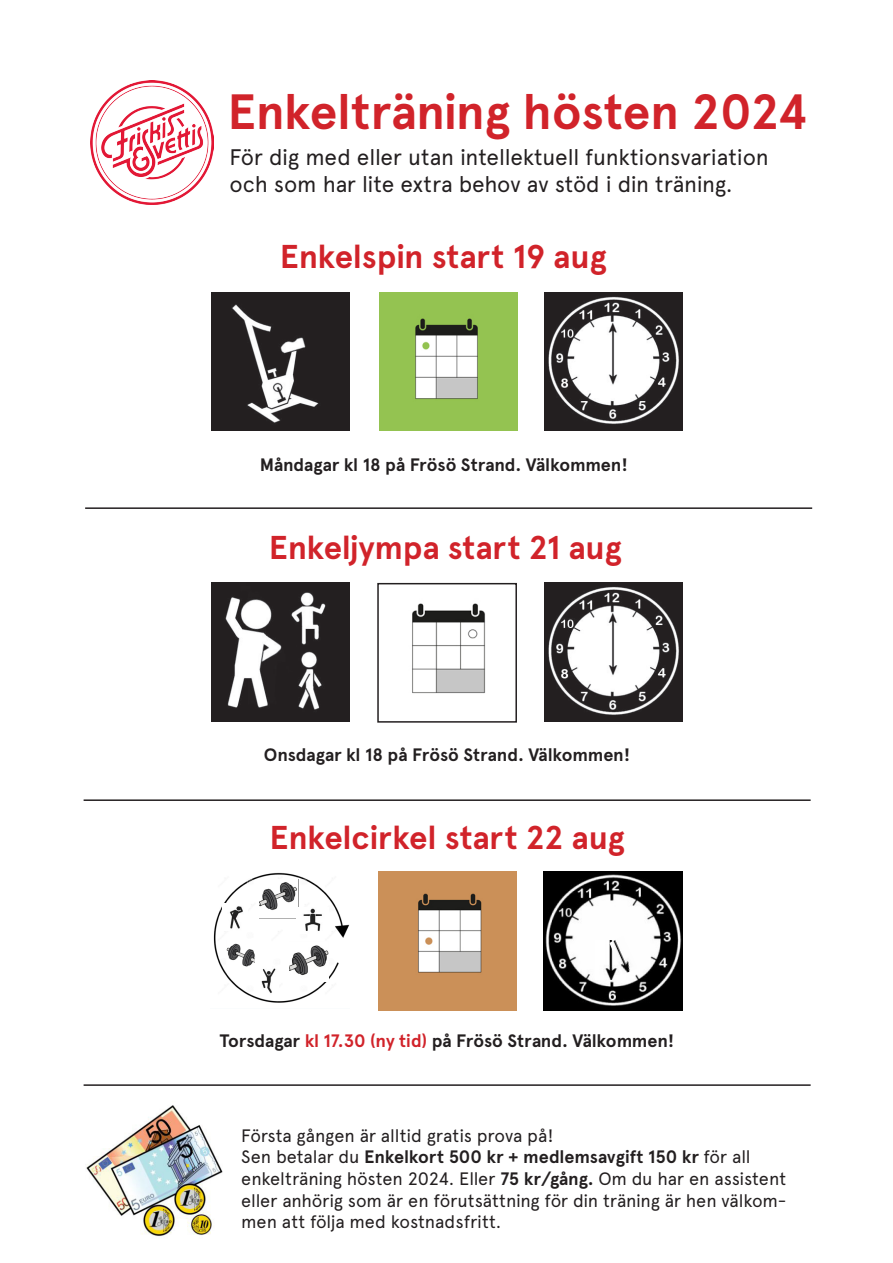
<style>
.page{position:relative;width:893px;height:1263px;background:#fff}
.page>*{position:absolute;margin:0;border:0;box-sizing:border-box;transform-origin:0 0}
.t1{font:700 49.5px "Apercu";letter-spacing:-.005em;color:#d1232a}
.t2{font:700 33px "Apercu";letter-spacing:-.005em;color:#d1232a}
.t3{font:22.5px "Apercu";letter-spacing:-.01em;color:#231f20}
.t4{font:18px/21.6px "Apercu";letter-spacing:-.01em;color:#231f20}
.t5{font:700 18px "Apercu";letter-spacing:-.005em;color:#231f20}
.s1{color:#d1232a}
.s2{font-weight:400}
.s3{font-weight:700}
</style>
<div class="page">
<img style="left:212px;top:292px;width:138px;height:139px">
<img style="left:379px;top:292px;width:138px;height:138px">
<img style="left:544px;top:292px;width:138px;height:139px">
<img style="left:212px;top:583px;width:138px;height:138px">
<img style="left:412px;top:603px;width:74px;height:91px">
<div style="left:377px;top:583px;width:140px;height:140px;border:2px solid #231f20"></div>
<img style="left:544px;top:583px;width:138px;height:138px">
<img style="left:378px;top:872px;width:138px;height:138px">
<img style="left:90px;top:80px;width:124px;height:124px">
<hr style="left:85px;top:507px;width:727px;height:2px;background:#231f20">
<hr style="left:84px;top:799px;width:727px;height:2px;background:#231f20">
<hr style="left:84px;top:1084px;width:727px;height:2px;background:#231f20">
<img style="left:86px;top:1105px;width:137px;height:131px">
<img style="left:213px;top:872px;width:137px;height:131px">
<img style="left:259px;top:879px;width:39px;height:39px">
<img style="left:290px;top:941px;width:39px;height:40px">
<img style="left:226px;top:940px;width:29px;height:28px">
<img style="left:297px;top:908px;width:32px;height:26px">
<img style="left:258px;top:967px;width:20px;height:28px">
<img style="left:223px;top:903px;width:25px;height:27px">
<img style="left:544px;top:872px;width:138px;height:138px">
<img style="left:596px;top:941px;width:29px;height:39px">
<img style="left:609px;top:936px;width:28px;height:38px">
<p class="t1" style="left:227px;top:82px;width:582px">Enkelträning hösten 2024</p>
<p class="t3" style="left:230px;top:144px;width:541px">För dig med eller utan intellektuell funktionsvariation</p>
<p class="t3" style="left:230px;top:171px;width:504px">och som har lite extra behov av stöd i din träning.</p>
<p class="t2" style="left:280px;top:236px;width:328px">Enkelspin start 19 aug</p>
<p class="t5" style="left:260px;top:454px;width:370px">Måndagar kl 18 på Frösö Strand. Välkommen!</p>
<p class="t2" style="left:269px;top:527px;width:354px">Enkeljympa start 21 aug</p>
<p class="t5" style="left:264px;top:744px;width:368px">Onsdagar kl 18 på Frösö Strand. Välkommen!</p>
<p class="t2" style="left:270px;top:817px;width:357px">Enkelcirkel start 22 aug</p>
<p class="t5" style="left:220px;top:1030px;width:456px">Torsdagar <span class="s1">kl 17.30 (ny tid)</span> på Frösö Strand. Välkommen!</p>
<p class="t4" style="left:241px;top:1124px;width:314px">Första gången är alltid gratis prova på!</p>
<p class="t5" style="left:241px;top:1146px;width:511px"><span class="s2">Sen betalar du</span> Enkelkort 500 kr + medlemsavgift 150 kr <span class="s2">för all</span></p>
<p class="t4" style="left:241px;top:1168px;width:546px">enkelträning hösten 2024. Eller <span class="s3">75 kr/gång.</span> Om du har en assistent</p>
<p class="t4" style="left:241px;top:1189px;width:547px">eller anhörig som är en förutsättning för din träning är hen välkom&shy;men att följa med kostnadsfritt.</p>
</div>
